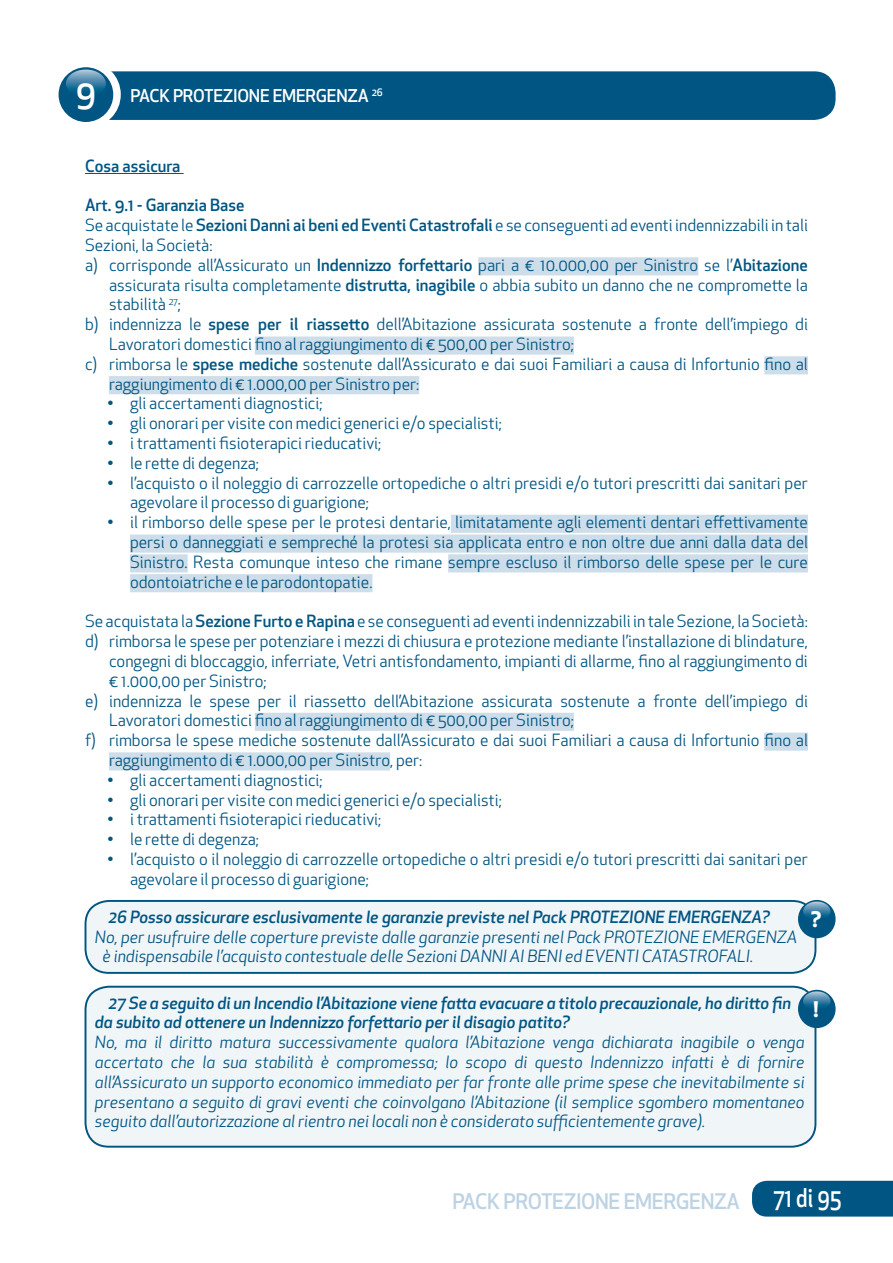
<style>
.page{position:relative;width:893px;height:1263px;background:#fff}
.page>*{position:absolute;margin:0;border:0;box-sizing:border-box;transform-origin:0 0}
.t1{font:500 34.2px "Apex New";color:#fff}
.t2{font:500 25.2px "Apex New";color:#fff;scale:.83 1}
.t3{font:500 21px "Apex New";letter-spacing:-.02em;color:#bdd3e4}
.t4{font:700 21px "Apex New";color:#fff}
.t5{font:500 17.25px "Apex New";letter-spacing:-.015em;color:#fff}
.t6{font:16.5px/19.8px "Apex New";color:#005582}
.t7{font:italic 16.5px/19.8px "Apex New";color:#005582}
.t8{font:italic 500 16.5px/19.8px "Apex New";color:#005582}
.t9{font:500 16.5px "Apex New";color:#005582}
.t10{font:500 10.05px "Apex New";color:#fff}
.s1{font-weight:500}
</style>
<div class="page">
<div style="left:752px;top:1181px;width:141px;height:35px;background:#005582"></div>
<hr style="left:85px;top:173px;width:99px;height:1px;background:#005582">
<div style="left:478px;top:257px;width:220px;height:18px;background:#cddeea"></div>
<div style="left:255px;top:336px;width:319px;height:19px;background:#cddeea"></div>
<div style="left:764px;top:356px;width:44px;height:18px;background:#cddeea"></div>
<div style="left:109px;top:376px;width:310px;height:18px;background:#cddeea"></div>
<div style="left:451px;top:515px;width:357px;height:18px;background:#cddeea"></div>
<div style="left:130px;top:534px;width:678px;height:19px;background:#cddeea"></div>
<div style="left:130px;top:554px;width:58px;height:18px;background:#cddeea"></div>
<div style="left:448px;top:554px;width:360px;height:18px;background:#cddeea"></div>
<div style="left:130px;top:574px;width:242px;height:18px;background:#cddeea"></div>
<div style="left:255px;top:713px;width:319px;height:18px;background:#cddeea"></div>
<div style="left:764px;top:732px;width:44px;height:19px;background:#cddeea"></div>
<div style="left:109px;top:752px;width:281px;height:18px;background:#cddeea"></div>
<div style="left:68px;top:71px;width:768px;height:49px;background:#005582;border-radius:21px"></div>
<div style="left:54px;top:61px;width:67px;height:67px;background:#fff;border-radius:50%"></div>
<div style="left:59px;top:67px;width:54px;height:55px;background:#005582;border-radius:50%"></div>
<svg style="left:66px;top:70px;width:40px;height:27px"></svg>
<div style="left:85px;top:901px;width:730px;height:72px;background:#f0f5f8;border-radius:23px"></div>
<div style="left:85px;top:900px;width:731px;height:74px;border:2px solid #005582;border-radius:23px"></div>
<div style="left:798px;top:900px;width:38px;height:38px;background:#005582;border-radius:50%"></div>
<svg style="left:803px;top:901px;width:27px;height:19px"></svg>
<div style="left:85px;top:987px;width:730px;height:160px;background:#f0f5f8;border-radius:23px"></div>
<div style="left:85px;top:986px;width:731px;height:162px;border:2px solid #005582;border-radius:23px"></div>
<div style="left:798px;top:990px;width:38px;height:38px;background:#005582;border-radius:50%"></div>
<svg style="left:803px;top:991px;width:27px;height:19px"></svg>
<h1 class="t1" style="left:76px;top:70px;width:22px">9</h1>
<p class="t10" style="left:372px;top:86px;width:13px">26</p>
<p class="t5" style="left:131px;top:84px;width:240px">PACK PROTEZIONE EMERGENZA</p>
<p class="t9" style="left:85px;top:155px;width:97px">Cosa assicura</p>
<p class="t9" style="left:85px;top:194px;width:161px">Art. 9.1 - Garanzia Base</p>
<p class="t6" style="left:85px;top:215px;width:724px">Se acquistate le <span class="s1">Sezioni Danni ai beni ed Eventi Catastrofali</span> e se conseguenti ad eventi indennizzabili in tali</p>
<p class="t6" style="left:85px;top:235px;width:129px">Sezioni, la Società:</p>
<p class="t6" style="left:85px;top:255px;width:724px">a) corrisponde all’Assicurato un <span class="s1">Indennizzo forfettario</span> pari a € 10.000,00 per Sinistro se l’<span class="s1">Abitazione</span></p>
<p class="t6" style="left:109px;top:275px;width:700px">assicurata risulta completamente <span class="s1">distrutta, inagibile</span> o abbia subito un danno che ne compromette la</p>
<p class="t6" style="left:109px;top:295px;width:73px">stabilità <sup>27</sup>;</p>
<p class="t6" style="left:85px;top:314px;width:724px">b) indennizza le <span class="s1">spese per il riassetto</span> dell’Abitazione assicurata sostenute a fronte dell’impiego di</p>
<p class="t6" style="left:109px;top:334px;width:466px">Lavoratori domestici fino al raggiungimento di € 500,00 per Sinistro;</p>
<p class="t6" style="left:85px;top:354px;width:724px">c) rimborsa le <span class="s1">spese mediche</span> sostenute dall’Assicurato e dai suoi Familiari a causa di Infortunio fino al</p>
<p class="t6" style="left:109px;top:374px;width:312px">raggiungimento di € 1.000,00 per Sinistro per:</p>
<p class="t6" style="left:108px;top:394px;width:217px">• gli accertamenti diagnostici;</p>
<p class="t6" style="left:108px;top:413px;width:396px">• gli onorari per visite con medici generici e/o specialisti;</p>
<p class="t6" style="left:108px;top:433px;width:275px">• i trattamenti fisioterapici rieducativi;</p>
<p class="t6" style="left:108px;top:453px;width:153px">• le rette di degenza;</p>
<p class="t6" style="left:130px;top:473px;width:679px;text-indent:-23px">• l’acquisto o il noleggio di carrozzelle ortopediche o altri presidi e/o tutori prescritti dai sanitari per agevolare il processo di guarigione;</p>
<p class="t6" style="left:130px;top:512px;width:679px;text-align:justify;text-indent:-23px">• il rimborso delle spese per le protesi dentarie, limitatamente agli elementi dentari effettivamente persi o danneggiati e sempreché la protesi sia applicata entro e non oltre due anni dalla data del Sinistro. Resta comunque inteso che rimane sempre escluso il rimborso delle spese per le cure odontoiatriche e le parodontopatie.</p>
<p class="t6" style="left:85px;top:611px;width:724px">Se acquistata la <span class="s1">Sezione Furto e Rapina</span> e se conseguenti ad eventi indennizzabili in tale Sezione, la Società:</p>
<p class="t6" style="left:85px;top:631px;width:724px">d) rimborsa le spese per potenziare i mezzi di chiusura e protezione mediante l’installazione di blindature,</p>
<p class="t6" style="left:109px;top:651px;width:700px">congegni di bloccaggio, inferriate, Vetri antisfondamento, impianti di allarme, fino al raggiungimento di</p>
<p class="t6" style="left:109px;top:671px;width:159px">€ 1.000,00 per Sinistro;</p>
<p class="t6" style="left:85px;top:691px;width:724px">e) indennizza le spese per il riassetto dell’Abitazione assicurata sostenute a fronte dell’impiego di</p>
<p class="t6" style="left:109px;top:710px;width:466px">Lavoratori domestici fino al raggiungimento di € 500,00 per Sinistro;</p>
<p class="t6" style="left:85px;top:730px;width:724px">f) rimborsa le spese mediche sostenute dall’Assicurato e dai suoi Familiari a causa di Infortunio fino al</p>
<p class="t6" style="left:109px;top:750px;width:315px">raggiungimento di € 1.000,00 per Sinistro, per:</p>
<p class="t6" style="left:108px;top:770px;width:217px">• gli accertamenti diagnostici;</p>
<p class="t6" style="left:108px;top:790px;width:396px">• gli onorari per visite con medici generici e/o specialisti;</p>
<p class="t6" style="left:108px;top:809px;width:275px">• i trattamenti fisioterapici rieducativi;</p>
<p class="t6" style="left:108px;top:829px;width:153px">• le rette di degenza;</p>
<p class="t6" style="left:130px;top:849px;width:679px;text-indent:-23px">• l’acquisto o il noleggio di carrozzelle ortopediche o altri presidi e/o tutori prescritti dai sanitari per agevolare il processo di guarigione;</p>
<p class="t8" style="left:108px;top:906px;width:663px">26 Posso assicurare esclusivamente le garanzie previste nel Pack PROTEZIONE EMERGENZA?</p>
<p class="t7" style="left:102px;top:927px;width:696px;text-indent:-8px">No, per usufruire delle coperture previste dalle garanzie presenti nel Pack PROTEZIONE EMERGENZA è indispensabile l’acquisto contestuale delle Sezioni DANNI AI BENI ed EVENTI CATASTROFALI.</p>
<p class="t4" style="left:811px;top:904px;width:12px">?</p>
<p class="t8" style="left:95px;top:992px;width:698px;text-indent:13px">27 Se a seguito di un Incendio l’Abitazione viene fatta evacuare a titolo precauzionale, ho diritto fin da subito ad ottenere un Indennizzo forfettario per il disagio patito?</p>
<p class="t7" style="left:95px;top:1032px;width:711px;text-align:justify">No, ma il diritto matura successivamente qualora l’Abitazione venga dichiarata inagibile o venga accertato che la sua stabilità è compromessa; lo scopo di questo Indennizzo infatti è di fornire all’Assicurato un supporto economico immediato per far fronte alle prime spese che inevitabilmente si presentano a seguito di gravi eventi che coinvolgano l’Abitazione (il semplice sgombero momentaneo seguito dall’autorizzazione al rientro nei locali non è considerato sufficientemente grave).</p>
<p class="t4" style="left:813px;top:994px;width:7px">!</p>
<p class="t3" style="left:452px;top:1187px;width:289px">PACK PROTEZIONE EMERGENZA</p>
<h2 class="t2" style="left:773px;top:1181px;width:84px">71 di 95</h2>
</div>
